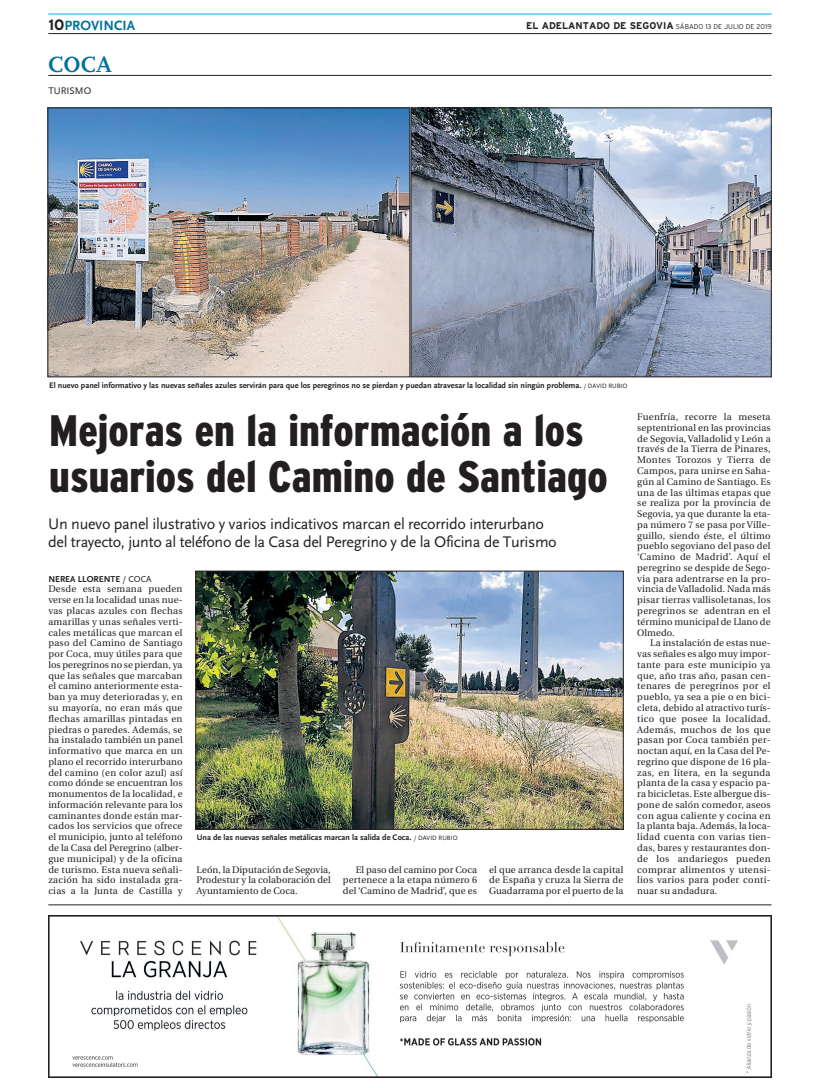
<style>
.page{position:relative;width:820px;height:1088px;background:#fff}
.page>*{position:absolute;margin:0;border:0;box-sizing:border-box;transform-origin:0 0}
.Estilo_sin_nombre_1{font:900 condensed 44px/46px "Interstate Adobe";color:#231f20}
.Breves_e{font:700 23px "FF Scala";color:#00719b}
.Subtitulo_DB{font:16px "Scala Sans";letter-spacing:-.02em;color:#231f20}
.t1{font:700 14px "Scala Sans";color:#00719b}
.Breves_e-2{font:10px "Scala Sans";color:#231f20}
.t2{font:700 9.8px "Interstate Adobe";color:#231f20}
.Normal_DB{font:9.5px/10.8px "Utopia";letter-spacing:.02em;color:#231f20;text-align:justify}
.Normal_primera_línea{font:9.5px/10.8px "Utopia";letter-spacing:.01em;color:#231f20;text-align:justify}
.Firma_DB{font:700 9px "Scala Sans";color:#231f20}
.Pie_de_foto_DB{font:700 8.3px "Scala Sans";color:#231f20}
.s1{font-family:"Interstate Adobe";font-size:15px;color:#231f20}
.s2{font-weight:300;font-size:7px}
.s3{font-weight:400;font-size:6.5px}
.s4{font-weight:400}
</style>
<div class="page">
<hr style="left:48px;top:75px;width:723px;height:1px;background:#231f20">
<hr style="left:48px;top:33px;width:723px;height:1px;background:#231f20">
<hr style="left:48px;top:14px;width:723px;height:1px;background:#00aeef">
<img style="left:50px;top:108px;width:361px;height:269px">
<img style="left:198px;top:573px;width:423px;height:254px">
<div style="left:196px;top:571px;width:427px;height:258px;border:1px solid #231f20"></div>
<img style="left:413px;top:110px;width:356px;height:265px">
<div style="left:411px;top:108px;width:360px;height:269px;border:1px solid #231f20"></div>
<img style="left:48px;top:916px;width:723px;height:161px">
<hr style="left:48px;top:905px;width:723px;height:1px;background:#231f20">
<p class="t1" style="left:48px;top:18px;width:88px"><span class="s1">10</span>PROVINCIA</p>
<p class="t2" style="left:526px;top:20px;width:247px">EL ADELANTADO DE SEGOVIA <span class="s2">SÁBADO 13 DE JULIO DE 2019</span></p>
<p class="Breves_e" style="left:48px;top:51px;width:65px">COCA</p>
<p class="Breves_e-2" style="left:48px;top:85px;width:44px">TURISMO</p>
<p class="Pie_de_foto_DB" style="left:49px;top:381px;width:579px">El nuevo panel informativo y las nuevas señales azules servirán para que los peregrinos no se pierdan y puedan atravesar la localidad sin ningún problema. <span class="s3">/ DAVID RUBIO</span></p>
<p class="Estilo_sin_nombre_1" style="left:49px;top:407px;width:560px">Mejoras en la información a los usuarios del Camino de Santiago</p>
<p class="Subtitulo_DB" style="left:48px;top:515px;width:497px">Un nuevo panel ilustrativo y varios indicativos marcan el recorrido interurbano</p>
<p class="Subtitulo_DB" style="left:48px;top:533px;width:510px">del trayecto, junto al teléfono de la Casa del Peregrino y de la Oficina de Turismo</p>
<p class="Firma_DB" style="left:48px;top:574px;width:105px">NEREA LLORENTE <span class="s4">/ COCA</span></p>
<p class="Normal_primera_línea" style="left:48px;top:584px;width:136px">Desde esta semana pueden verse en la localidad unas nue&shy;vas placas azules con flechas amarillas y unas señales verti&shy;cales metálicas que marcan el paso del Camino de Santiago por Coca, muy útiles para que los peregrinos no se pierdan, ya que las señales que marcaban el camino anteriormente esta&shy;ban ya muy deterioradas y, en su mayoría, no eran más que flechas amarillas pintadas en piedras o paredes. Además, se ha instalado también un panel informativo que marca en un plano el recorrido interurbano del camino (en color azul) así como dónde se encuentran los monumentos de la localidad, e información relevante para los caminantes donde están mar&shy;cados los servicios que ofrece el municipio, junto al teléfono de la Casa del Peregrino (alber&shy;gue municipal) y de la oficina de turismo. Esta nueva señali&shy;zación ha sido instalada gra&shy;cias a la Junta de Castilla y</p>
<p class="Pie_de_foto_DB" style="left:197px;top:833px;width:262px">Una de las nuevas señales metálicas marcan la salida de Coca. <span class="s3">/ DAVID RUBIO</span></p>
<p class="Normal_primera_línea" style="left:196px;top:864px;width:136px">León, la Diputación de Segovia, Prodestur y la colaboración del Ayuntamiento de Coca.</p>
<p class="Normal_DB" style="left:343px;top:864px;width:136px;text-indent:13px">El paso del camino por Coca pertenece a la etapa número 6 del ‘Camino de Madrid’, que es</p>
<p class="Normal_DB" style="left:489px;top:864px;width:136px">el que arranca desde la capital de España y cruza la Sierra de Guadarrama por el puerto de la</p>
<p class="Normal_DB" style="left:637px;top:412px;width:135px">Fuenfría, recorre la meseta septentrional en las provincias de Segovia, Valladolid y León a través de la Tierra de Pinares, Montes Torozos y Tierra de Campos, para unirse en Saha&shy;gún al Camino de Santiago. Es una de las últimas etapas que se realiza por la provincia de Segovia, ya que durante la eta&shy;pa número 7 se pasa por Ville&shy;guillo, siendo éste, el último pueblo segoviano del paso del ‘Camino de Madrid’. Aquí el peregrino se despide de Sego&shy;via para adentrarse en la pro&shy;vincia de Valladolid. Nada más pisar tierras vallisoletanas, los peregrinos se adentran en el término municipal de Llano de Olmedo.</p>
<p class="Normal_DB" style="left:637px;top:638px;width:135px;text-indent:13px">La instalación de estas nue&shy;vas señales es algo muy impor&shy;tante para este municipio ya que, año tras año, pasan cen&shy;tenares de peregrinos por el pueblo, ya sea a pie o en bici&shy;cleta, debido al atractivo turís&shy;tico que posee la localidad.<br>Además, muchos de los que pasan por Coca también per&shy;noctan aquí, en la Casa del Pe&shy;regrino que dispone de 16 pla&shy;zas, en litera, en la segunda planta de la casa y espacio pa&shy;ra bicicletas. Este albergue dis&shy;pone de salón comedor, aseos con agua caliente y cocina en la planta baja. Además, la loca&shy;lidad cuenta con varias tien&shy;das, bares y restaurantes don&shy;de los andariegos pueden comprar alimentos y utensi&shy;lios varios para poder conti&shy;nuar su andadura.</p>
</div>
